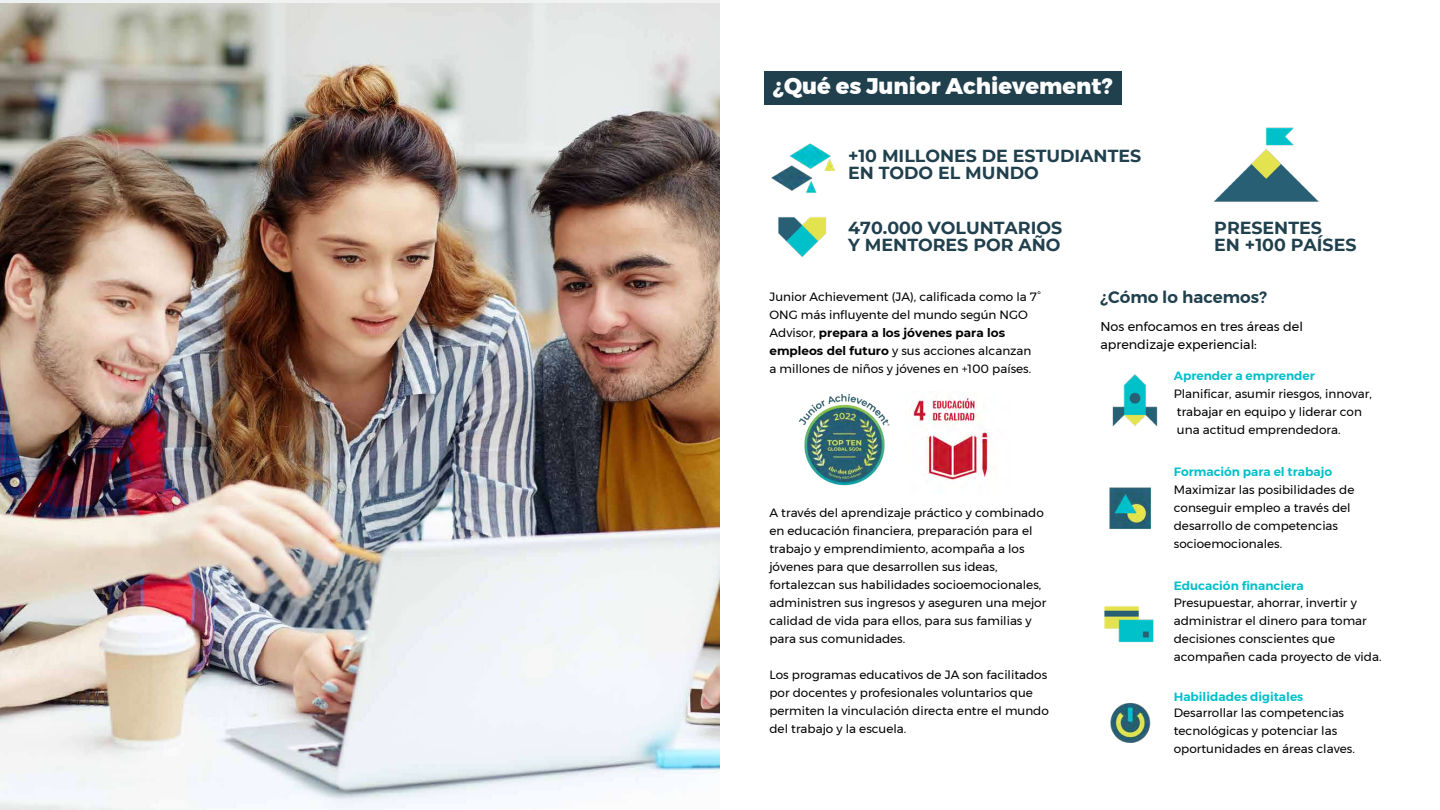
<style>
.page{position:relative;width:1440px;height:810px;background:#fff}
.page>*{position:absolute;margin:0;border:0;box-sizing:border-box;transform-origin:0 0}
.t1{font:800 22.5px "Montserrat";color:#fff}
.t2{font:700 17.4px/17px "Montserrat";color:#21404d}
.t3{font:600 16.5px "Montserrat";color:#21404d}
.t4{font:12.75px/18px "Montserrat";color:#000}
.t5{font:12px/18px "Montserrat";color:#000}
.t6{font:600 12px "Montserrat";color:#00c0ca}
.s1{font-weight:700}
</style>
<div class="page">
<img style="left:0;top:4px;width:720px;height:806px">
<div style="left:764px;top:71px;width:358px;height:33px;background:#21404d"></div>
<img style="left:911px;top:396px;width:82px;height:84px">
<img style="left:778px;top:219px;width:49px;height:38px">
<img style="left:771px;top:143px;width:64px;height:76px">
<img style="left:1112px;top:374px;width:46px;height:53px">
<img style="left:1104px;top:606px;width:50px;height:37px">
<img style="left:1109px;top:487px;width:42px;height:42px">
<img style="left:1110px;top:703px;width:41px;height:40px">
<img style="left:1213px;top:127px;width:106px;height:75px">
<img style="left:798px;top:394px;width:92px;height:92px">
<h1 class="t1" style="left:773px;top:68px;width:341px">¿Qué es Junior Achievement?</h1>
<h2 class="t2" style="left:848px;top:147px;width:295px">+10 MILLONES DE ESTUDIANTES<br>EN TODO EL MUNDO</h2>
<h2 class="t2" style="left:848px;top:219px;width:216px">470.000 VOLUNTARIOS<br>Y MENTORES POR AÑO</h2>
<h2 class="t2" style="left:1214px;top:219px;width:144px">PRESENTES<br>EN +100 PAÍSES</h2>
<p class="t5" style="left:769px;top:287px;width:273px">Junior Achievement (JA), calificada como la 7° ONG más influyente del mundo según NGO Advisor, <span class="s1">prepara a los jóvenes para los empleos del futuro</span> y sus acciones alcanzan a millones de niños y jóvenes en +100 países.</p>
<p class="t5" style="left:769px;top:503px;width:278px">A través del aprendizaje práctico y combinado en educación financiera, preparación para el trabajo y emprendimiento, acompaña a los jóvenes para que desarrollen sus ideas, fortalezcan sus habilidades socioemocionales, administren sus ingresos y aseguren una mejor calidad de vida para ellos, para sus familias y para sus comunidades.</p>
<p class="t5" style="left:769px;top:665px;width:281px">Los programas educativos de JA son facilitados por docentes y profesionales voluntarios que permiten la vinculación directa entre el mundo del trabajo y la escuela.</p>
<h3 class="t3" style="left:1100px;top:284px;width:168px">¿Cómo lo hacemos?</h3>
<p class="t4" style="left:1100px;top:317px;width:204px">Nos enfocamos en tres áreas del aprendizaje experiencial:</p>
<p class="t6" style="left:1174px;top:366px;width:143px">Aprender a emprender</p>
<p class="t5" style="left:1174px;top:384px;width:200px">Planificar, asumir riesgos, innovar, trabajar en equipo y liderar con una actitud emprendedora.</p>
<p class="t6" style="left:1174px;top:463px;width:160px">Formación para el trabajo</p>
<p class="t5" style="left:1174px;top:480px;width:182px">Maximizar las posibilidades de conseguir empleo a través del desarrollo de competencias socioemocionales.</p>
<p class="t6" style="left:1174px;top:577px;width:131px">Educación financiera</p>
<p class="t5" style="left:1174px;top:593px;width:209px">Presupuestar, ahorrar, invertir y administrar el dinero para tomar decisiones conscientes que acompañen cada proyecto de vida.</p>
<p class="t6" style="left:1174px;top:688px;width:131px">Habilidades digitales</p>
<p class="t5" style="left:1174px;top:704px;width:183px">Desarrollar las competencias tecnológicas y potenciar las oportunidades en áreas claves.</p>
</div>
